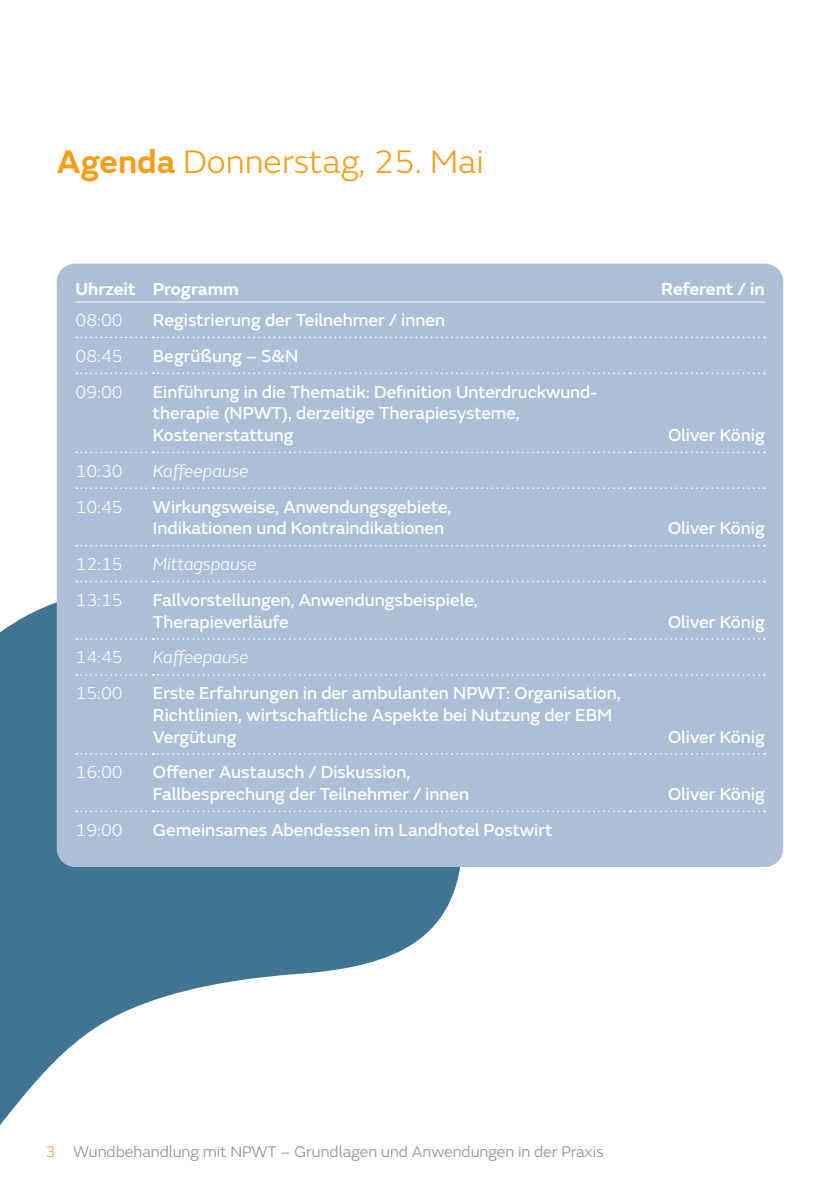
<style>
.page{position:relative;width:840px;height:1191px;background:#fff}
.page>*{position:absolute;margin:0;border:0;box-sizing:border-box;transform-origin:0 0}
.t1{font:300 34px "SN Emeric";color:#f59d15}
.t2{font:18px/21.6px "SN Emeric Core";color:#fff}
.t3{font:300 18px "SN Emeric";color:#fff}
.t4{font:italic 300 18px "SN Emeric";color:#fff}
.t5{font:600 18px "SN Emeric";color:#fff}
.t6{font:300 16px "SN Emeric";color:#898a8e}
.s1{font-weight:600}
.s2{color:#f59d15}
</style>
<div class="page">
<svg style="left:0;top:561px;width:461px;height:564px;fill:#407493"></svg>
<div style="left:57px;top:264px;width:725px;height:603px;background:#abc0d6;border-radius:18px"></div>
<hr style="left:75px;top:301px;width:78px;height:1px;background:#fff">
<hr style="left:153px;top:301px;width:476px;height:1px;background:#fff">
<hr style="left:629px;top:301px;width:135px;height:1px;background:#fff">
<svg style="left:76px;top:337px;width:688px;height:1px"></svg>
<svg style="left:76px;top:372px;width:688px;height:2px"></svg>
<svg style="left:76px;top:451px;width:688px;height:2px"></svg>
<svg style="left:76px;top:487px;width:688px;height:2px"></svg>
<svg style="left:76px;top:545px;width:688px;height:1px"></svg>
<svg style="left:76px;top:580px;width:688px;height:2px"></svg>
<svg style="left:76px;top:638px;width:688px;height:2px"></svg>
<svg style="left:76px;top:674px;width:688px;height:1px"></svg>
<svg style="left:76px;top:753px;width:688px;height:1px"></svg>
<svg style="left:76px;top:810px;width:688px;height:2px"></svg>
<h1 class="t1" style="left:57px;top:141px;width:428px"><span class="s1">Agenda</span> Donnerstag, 25. Mai</h1>
<p class="t5" style="left:75px;top:277px;width:165px">Uhrzeit Programm</p>
<p class="t5" style="left:661px;top:277px;width:105px">Referent / in</p>
<p class="t3" style="left:75px;top:309px;width:49px">08:00</p>
<p class="t2" style="left:153px;top:309px;width:293px">Registrierung der Teilnehmer / innen</p>
<p class="t3" style="left:75px;top:345px;width:49px">08:45</p>
<p class="t2" style="left:153px;top:345px;width:147px">Begrüßung – S&amp;N</p>
<p class="t3" style="left:75px;top:381px;width:49px">09:00</p>
<p class="t2" style="left:153px;top:381px;width:446px">Einführung in die Thematik: Definition Unterdruckwund&shy;therapie (NPWT), derzeitige Therapiesysteme,<br>Kostenerstattung</p>
<p class="t2" style="left:667px;top:424px;width:98px">Oliver König</p>
<p class="t3" style="left:75px;top:460px;width:49px">10:30</p>
<p class="t4" style="left:153px;top:460px;width:97px">Kaffeepause</p>
<p class="t3" style="left:75px;top:496px;width:49px">10:45</p>
<p class="t2" style="left:153px;top:496px;width:300px">Wirkungsweise, Anwendungsgebiete,<br>Indikationen und Kontraindikationen</p>
<p class="t3" style="left:75px;top:553px;width:49px">12:15</p>
<p class="t4" style="left:153px;top:553px;width:105px">Mittagspause</p>
<p class="t3" style="left:75px;top:589px;width:49px">13:15</p>
<p class="t2" style="left:153px;top:589px;width:326px">Fallvorstellungen, Anwendungsbeispiele,<br>Therapieverläufe</p>
<p class="t3" style="left:75px;top:646px;width:49px">14:45</p>
<p class="t4" style="left:153px;top:646px;width:97px">Kaffeepause</p>
<p class="t3" style="left:75px;top:682px;width:49px">15:00</p>
<p class="t2" style="left:153px;top:682px;width:469px">Erste Erfahrungen in der ambulanten NPWT: Organisation,<br>Richtlinien, wirtschaftliche Aspekte bei Nutzung der EBM<br>Vergütung</p>
<p class="t3" style="left:75px;top:761px;width:49px">16:00</p>
<p class="t2" style="left:153px;top:761px;width:317px">Offener Austausch / Diskussion,<br>Fallbesprechung der Teilnehmer / innen</p>
<p class="t3" style="left:75px;top:819px;width:49px">19:00</p>
<p class="t2" style="left:153px;top:819px;width:401px">Gemeinsames Abendessen im Landhotel Postwirt</p>
<p class="t2" style="left:667px;top:517px;width:98px">Oliver König</p>
<p class="t2" style="left:667px;top:610px;width:98px">Oliver König</p>
<p class="t2" style="left:667px;top:725px;width:98px">Oliver König</p>
<p class="t2" style="left:667px;top:783px;width:98px">Oliver König</p>
<p class="t6" style="left:45px;top:1142px;width:559px"><span class="s2">3</span> Wundbehandlung mit NPWT – Grundlagen und Anwendungen in der Praxis</p>
</div>
